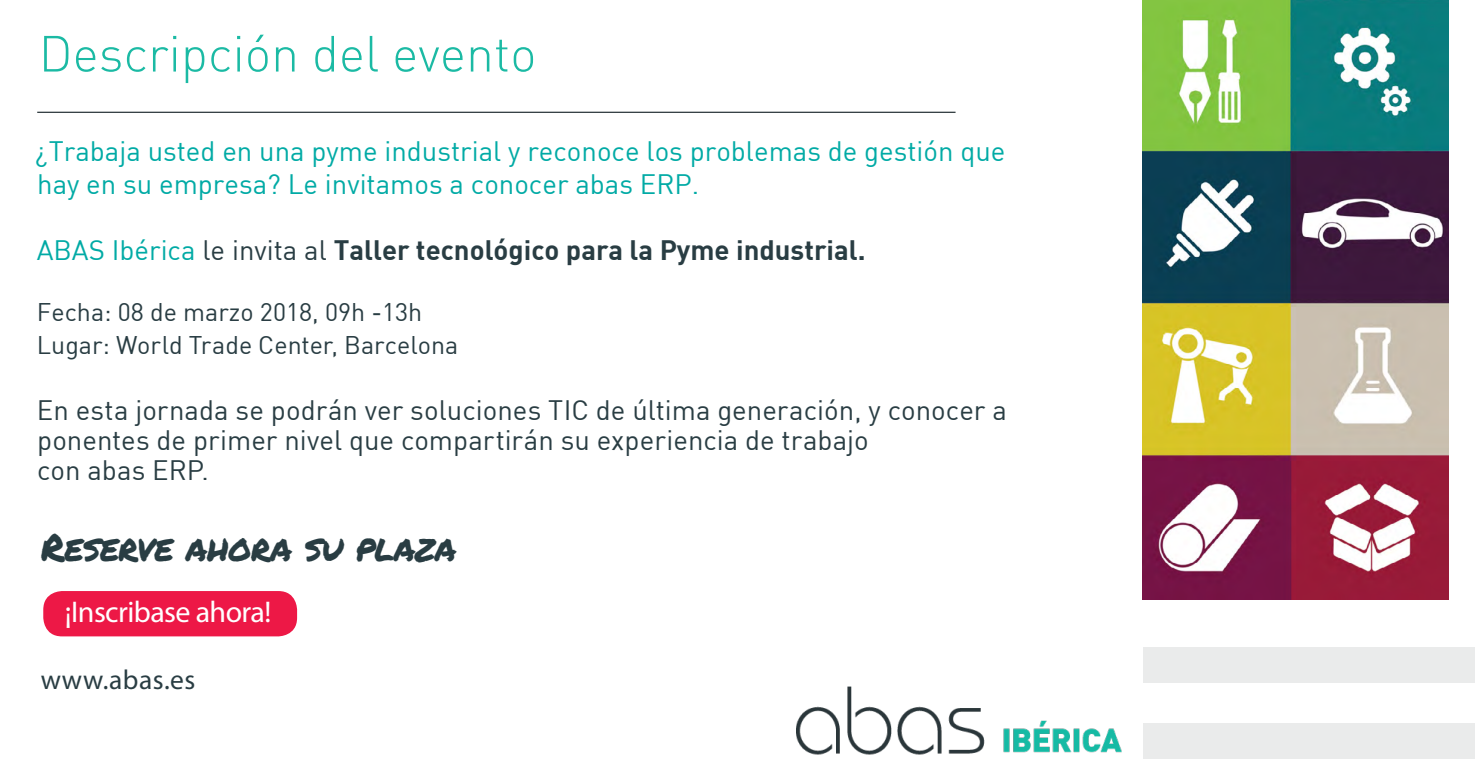
<style>
.page{position:relative;width:1475px;height:780px;background:#fff}
.page>*{position:absolute;margin:0;border:0;box-sizing:border-box;transform-origin:0 0}
.t1{font:300 50px "DIN";color:#1bbaa4}
.t2{font:37.5px "Permanent Marker";letter-spacing:-.02em;color:#293d43}
.t3{font:30px "Myriad Pro";letter-spacing:-.02em;color:#fff}
.t4{font:27.5px/30px "DIN";color:#293d43}
.t5{font:27.5px/33px "DIN";color:#00aaa5}
.t6{font:700 27.5px "DIN";color:#293d43}
.t7{font:27.5px "Myriad Pro";letter-spacing:.02em;color:#293d43}
.t8{font:25px/33px "DIN";color:#293d43}
.s1{font-weight:400;color:#00aaa5}
.s2{font-weight:400}
</style>
<div class="page">
<div style="left:1142px;top:723px;width:332px;height:36px;background:#eaebeb"></div>
<img style="left:1142px;top:0;width:305px;height:599px">
<hr style="left:37px;top:112px;width:918px;height:1px;background:#2a3539">
<div style="left:42px;top:589px;width:256px;height:48px;background:#ed1846;border-radius:20px"></div>
<div style="left:41px;top:588px;width:258px;height:51px;border:2px solid #fff;border-radius:20px"></div>
<div style="left:1142px;top:647px;width:332px;height:35px;background:#eaebeb"></div>
<img style="left:796px;top:686px;width:324px;height:69px">
<h1 class="t1" style="left:39px;top:23px;width:499px">Descripción del evento</h1>
<p class="t5" style="left:35px;top:134px;width:971px">¿Trabaja usted en una pyme industrial y reconoce los problemas de gestión que hay en su empresa? Le invitamos a conocer abas ERP.</p>
<p class="t6" style="left:37px;top:232px;width:830px"><span class="s1">ABAS Ibérica</span> <span class="s2">le invita al</span> Taller tecnológico para la Pyme industrial.</p>
<p class="t8" style="left:37px;top:295px;width:423px">Fecha: 08 de marzo 2018, 09h -13h<br>Lugar: World Trade Center, Barcelona</p>
<p class="t4" style="left:37px;top:394px;width:971px">En esta jornada se podrán ver soluciones TIC de última generación, y conocer a ponentes de primer nivel que compartirán su experiencia de trabajo<br>con abas ERP.</p>
<h2 class="t2" style="left:41px;top:520px;width:417px">Reserve ahora su plaza</h2>
<p class="t3" style="left:65px;top:593px;width:208px">¡Inscribase ahora!</p>
<p class="t7" style="left:41px;top:662px;width:156px">www.abas.es</p>
</div>
